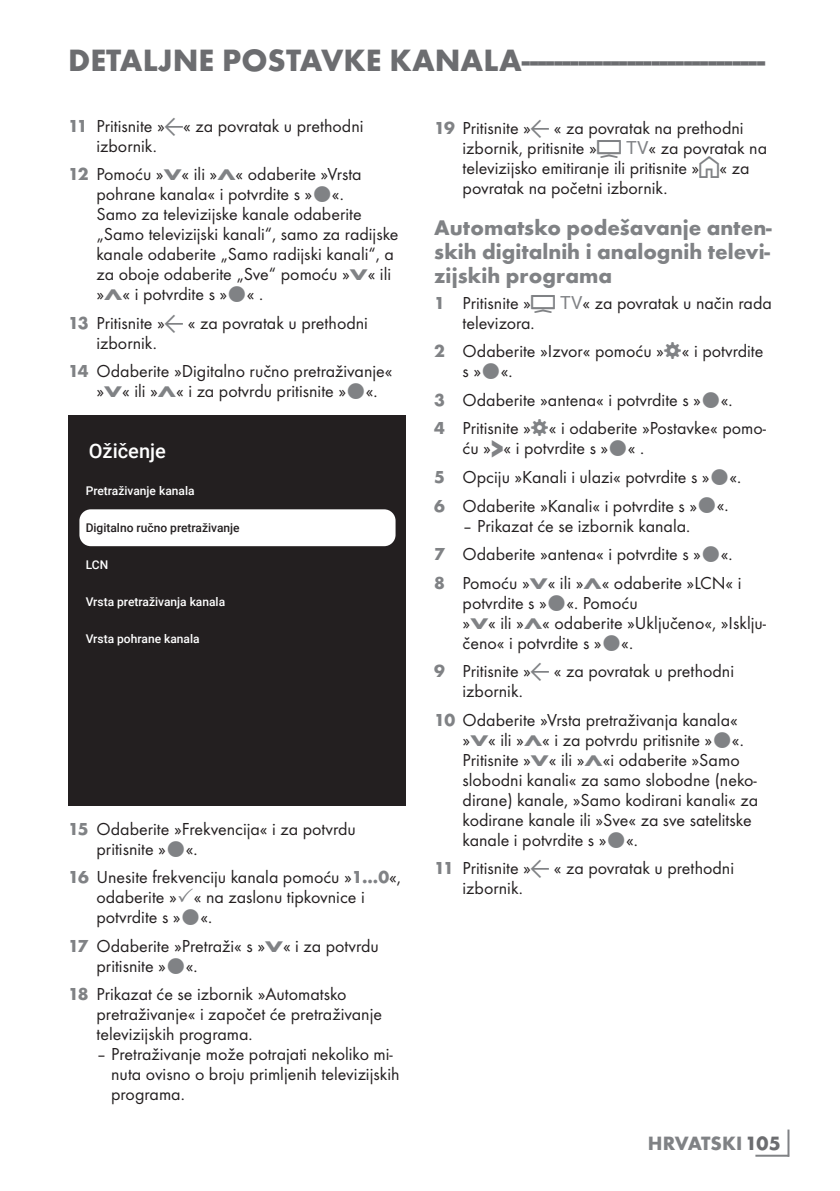
<style>
.page{position:relative;width:840px;height:1191px;background:#fff}
.page>*{position:absolute;margin:0;border:0;box-sizing:border-box;transform-origin:0 0}
.t1{font:700 32px "Futura TOT";color:#6c6d70}
.t2{font:700 22px/24px "Futura TOT";color:#808285;text-align:justify}
.t3{font:700 20px "Futura TOT";color:#808285}
.t4{font:500 20px "Roboto";color:#fff}
.t5{font:18px/20px "Futura TOT Boo";color:#231f20}
.t6{font:500 12px "Roboto";color:#fff}
.t7{font:500 12px "Roboto";color:#231f20}
.s1{font-family:"Futura TOT";font-weight:700;color:#808285}
.s2{font-family:"Arcelik TS9 Android";font-size:20px;color:#808285}
.s3{font-family:"Futura TOT";font-weight:700;font-size:16px;color:#808285}
.s4{font-family:"Arcelik TS9 Android";font-size:32px;color:#808285}
.s5{font-family:"Roboto";color:#808285}
.s6{font-family:"Arcelik TS9 Android";font-size:24px;color:#808285}
.s7{font-family:"Futura TOT";font-weight:700;font-size:27.2px;color:#808285}
.s8{color:#6c6d70}
</style>
<div class="page">
<hr style="left:787px;top:1129px;width:2px;height:27px;background:#808285">
<hr style="left:755px;top:1154px;width:33px;height:2px;background:#808285">
<div style="left:68px;top:415px;width:337px;height:391px;background:#231f20"></div>
<div style="left:79px;top:509px;width:316px;height:37px;background:#fff;border-radius:11px"></div>
<h1 class="t1" style="left:68px;top:40px;width:698px">DETALJNE POSTAVKE KANALA------------------------------</h1>
<p class="t5" style="left:96px;top:115px;width:268px;text-indent:-28px"><span class="s1">11</span> Pritisnite »<span class="s2">A</span>« za povratak u prethodni izbornik.</p>
<p class="t5" style="left:96px;top:164px;width:303px;text-indent:-28px"><span class="s1">12</span> Pomoću »<span class="s3">V</span>« ili »<span class="s3">Λ</span>« odaberite »Vrsta pohrane kanala« i potvrdite s » «.<br>Samo za televizijske kanale odaberite „Samo televizijski kanali“, samo za radijske kanale odaberite „Samo radijski kanali“, a za oboje odaberite „Sve“ pomoću »<span class="s3">V</span>« ili »<span class="s3">Λ</span>« i potvrdite s » « .</p>
<p class="t5" style="left:96px;top:313px;width:273px;text-indent:-28px"><span class="s1">13</span> Pritisnite »<span class="s2">A</span> « za povratak u prethodni izbornik.</p>
<p class="t5" style="left:96px;top:361px;width:297px;text-indent:-28px"><span class="s1">14</span> Odaberite »Digitalno ručno pretraživanje« »<span class="s3">V</span>« ili »<span class="s3">Λ</span>« i za potvrdu pritisnite » «.</p>
<p class="t4" style="left:89px;top:437px;width:79px">Ožičenje</p>
<p class="t6" style="left:86px;top:482px;width:110px">Pretraživanje kanala</p>
<p class="t7" style="left:86px;top:519px;width:155px">Digitalno ručno pretraživanje</p>
<p class="t6" style="left:86px;top:556px;width:24px">LCN</p>
<p class="t6" style="left:86px;top:593px;width:141px">Vrsta pretraživanja kanala</p>
<p class="t6" style="left:86px;top:630px;width:115px">Vrsta pohrane kanala</p>
<p class="t5" style="left:96px;top:818px;width:261px;text-indent:-28px"><span class="s1">15</span> Odaberite »Frekvencija« i za potvrdu pritisnite » «.</p>
<p class="t5" style="left:96px;top:867px;width:306px;text-indent:-28px"><span class="s1">16</span> Unesite frekvenciju kanala pomoću »<span class="s1">1...0</span>«, odaberite » « na zaslonu tipkovnice i potvrdite s » «.</p>
<p class="t5" style="left:96px;top:935px;width:284px;text-indent:-28px"><span class="s1">17</span> Odaberite »Pretraži« s »<span class="s3">V</span>« i za potvrdu pritisnite » «.</p>
<p class="t5" style="left:96px;top:984px;width:287px;text-indent:-28px"><span class="s1">18</span> Prikazat će se izbornik »Automatsko pretraživanje« i započet će pretraživanje televizijskih programa.</p>
<p class="t5" style="left:111px;top:1044px;width:290px;text-indent:-15px">– Pretraživanje može potrajati nekoliko mi&shy;nuta ovisno o broju primljenih televizijskih programa.</p>
<p class="t5" style="left:462px;top:118px;width:306px;text-indent:-28px"><span class="s1">19</span> Pritisnite »<span class="s2">A</span> « za povratak na prethodni izbornik, pritisnite »<span class="s4">H</span> <span class="s5">TV</span>« za povratak na televizijsko emitiranje ili pritisnite »<span class="s6">T</span>« za povratak na početni izbornik.</p>
<p class="t2" style="left:434px;top:215px;width:339px">Automatsko podešavanje anten&shy;skih digitalnih i analognih televi&shy;zijskih programa</p>
<p class="t5" style="left:462px;top:293px;width:310px;text-indent:-28px"><span class="s1">1</span> Pritisnite »<span class="s4">H</span> <span class="s5">TV</span>« za povratak u način rada televizora.</p>
<p class="t5" style="left:462px;top:341px;width:302px;text-indent:-28px"><span class="s1">2</span> Odaberite »Izvor« pomoću » « i potvrdite s» «.</p>
<p class="t5" style="left:434px;top:385px;width:333px;line-height:28.4px"><span class="s1">3</span> Odaberite »antena« i potvrdite s » «.<br><span class="s1">4</span> Pritisnite » « i odaberite »Postavke« pomo-</p>
<p class="t5" style="left:434px;top:434px;width:308px;line-height:28.6px;text-indent:28px">ću »<span class="s7">&gt;</span>« i potvrdite s » « .<br><span class="s1">5</span> Opciju »Kanali i ulazi« potvrdite s » «.<br><span class="s1">6</span> Odaberite »Kanali« i potvrdite s » «.</p>
<p class="t5" style="left:434px;top:511px;width:309px;line-height:28.6px;text-indent:28px">– Prikazat će se izbornik kanala.<br><span class="s1">7</span> Odaberite »antena« i potvrdite s » «.<br><span class="s1">8</span> Pomoću »<span class="s3">V</span>« ili »<span class="s3">Λ</span>« odaberite »LCN« i</p>
<p class="t5" style="left:462px;top:592px;width:305px">potvrdite s » «. Pomoću<br>»<span class="s3">V</span>« ili »<span class="s3">Λ</span>« odaberite »Uključeno«, »Isklju&shy;čeno« i potvrdite s » «.</p>
<p class="t5" style="left:462px;top:661px;width:273px;text-indent:-28px"><span class="s1">9</span> Pritisnite »<span class="s2">A</span> « za povratak u prethodni izbornik.</p>
<p class="t5" style="left:462px;top:709px;width:297px;text-indent:-28px"><span class="s1">10</span> Odaberite »Vrsta pretraživanja kanala« »<span class="s3">V</span>« ili »<span class="s3">Λ</span>« i za potvrdu pritisnite » «.<br>Pritisnite »<span class="s3">V</span>« ili »<span class="s3">Λ</span>«i odaberite »Samo slobodni kanali« za samo slobodne (neko&shy;dirane) kanale, »Samo kodirani kanali« za kodirane kanale ili »Sve« za sve satelitske kanale i potvrdite s » «.</p>
<p class="t5" style="left:462px;top:858px;width:273px;text-indent:-28px"><span class="s1">11</span> Pritisnite »<span class="s2">A</span> « za povratak u prethodni izbornik.</p>
<p class="t3" style="left:647px;top:1131px;width:134px">HRVATSKI<span class="s8">105</span></p>
</div>
